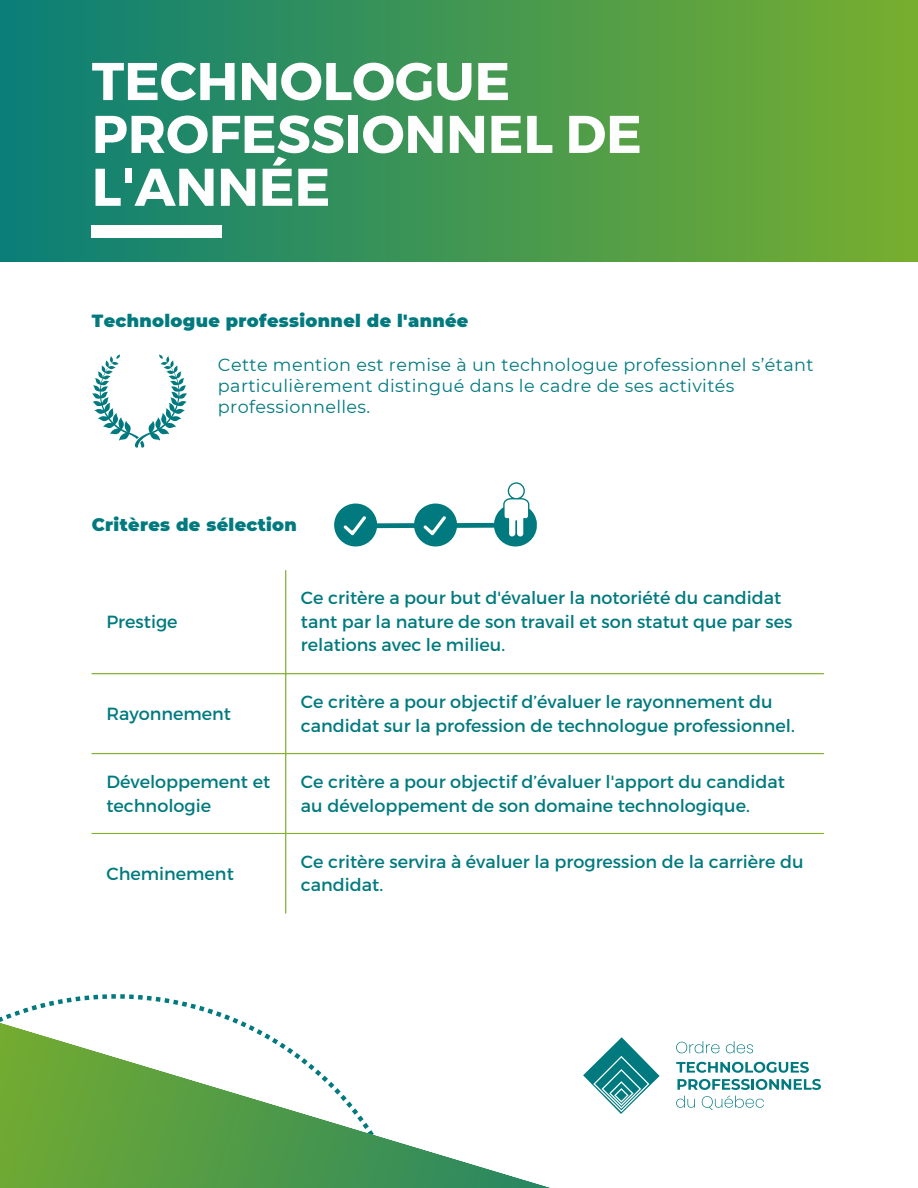
<style>
.page{position:relative;width:918px;height:1188px;background:#fff}
.page>*{position:absolute;margin:0;border:0;box-sizing:border-box;transform-origin:0 0}
.t1{font:700 52.95px/52.8px "Montserrat";color:#fefefe}
.t2{font:17.55px/23.7px "Montserrat";color:#007a7e}
.t3{font:17.55px/21.5px "Montserrat";letter-spacing:.02em;color:#007a7e}
.t4{font:900 17.55px "Montserrat";letter-spacing:.02em;color:#007a7e}
</style>
<div class="page">
<div style="left:0;top:0;width:918px;height:261px;background:linear-gradient(to right,#0a7e78,#78ae2e)"></div>
<div style="left:92px;top:226px;width:130px;height:12px;background:#fefefe"></div>
<svg style="left:803px;top:1062px;width:6px;height:11px"></svg>
<svg style="left:803px;top:1079px;width:18px;height:11px"></svg>
<svg style="left:0;top:995px;width:803px;height:193px"></svg>
<svg style="left:92px;top:354px;width:95px;height:94px"></svg>
<svg style="left:334px;top:482px;width:203px;height:64px"></svg>
<hr style="left:285px;top:570px;width:1px;height:343px;background:#81b228">
<hr style="left:92px;top:673px;width:732px;height:1px;background:#81b228">
<hr style="left:92px;top:753px;width:732px;height:1px;background:#81b228">
<hr style="left:92px;top:833px;width:732px;height:1px;background:#81b228">
<h1 class="t1" style="left:92px;top:52px;width:552px">TECHNOLOGUE<br>PROFESSIONNEL DE<br>L'ANNÉE</h1>
<p class="t4" style="left:92px;top:310px;width:378px">Technologue professionnel de l'année</p>
<p class="t3" style="left:218px;top:354px;width:597px">Cette mention est remise à un technologue professionnel s’étant particulièrement distingué dans le cadre de ses activités professionnelles.</p>
<p class="t4" style="left:92px;top:514px;width:207px">Critères de sélection</p>
<p class="t2" style="left:106px;top:609px;width:73px">Prestige</p>
<p class="t2" style="left:106px;top:701px;width:126px">Rayonnement</p>
<p class="t2" style="left:301px;top:585px;width:493px">Ce critère a pour but d'évaluer la notoriété du candidat tant par la nature de son travail et son statut que par ses relations avec le milieu.</p>
<p class="t2" style="left:301px;top:689px;width:495px">Ce critère a pour objectif d’évaluer le rayonnement du candidat sur la profession de technologue professionnel.</p>
<p class="t2" style="left:106px;top:769px;width:165px">Développement et technologie</p>
<p class="t2" style="left:301px;top:769px;width:486px">Ce critère a pour objectif d’évaluer l'apport du candidat au développement de son domaine technologique.</p>
<p class="t2" style="left:106px;top:861px;width:129px">Cheminement</p>
<p class="t2" style="left:301px;top:849px;width:504px">Ce critère servira à évaluer la progression de la carrière du candidat.</p>
</div>
